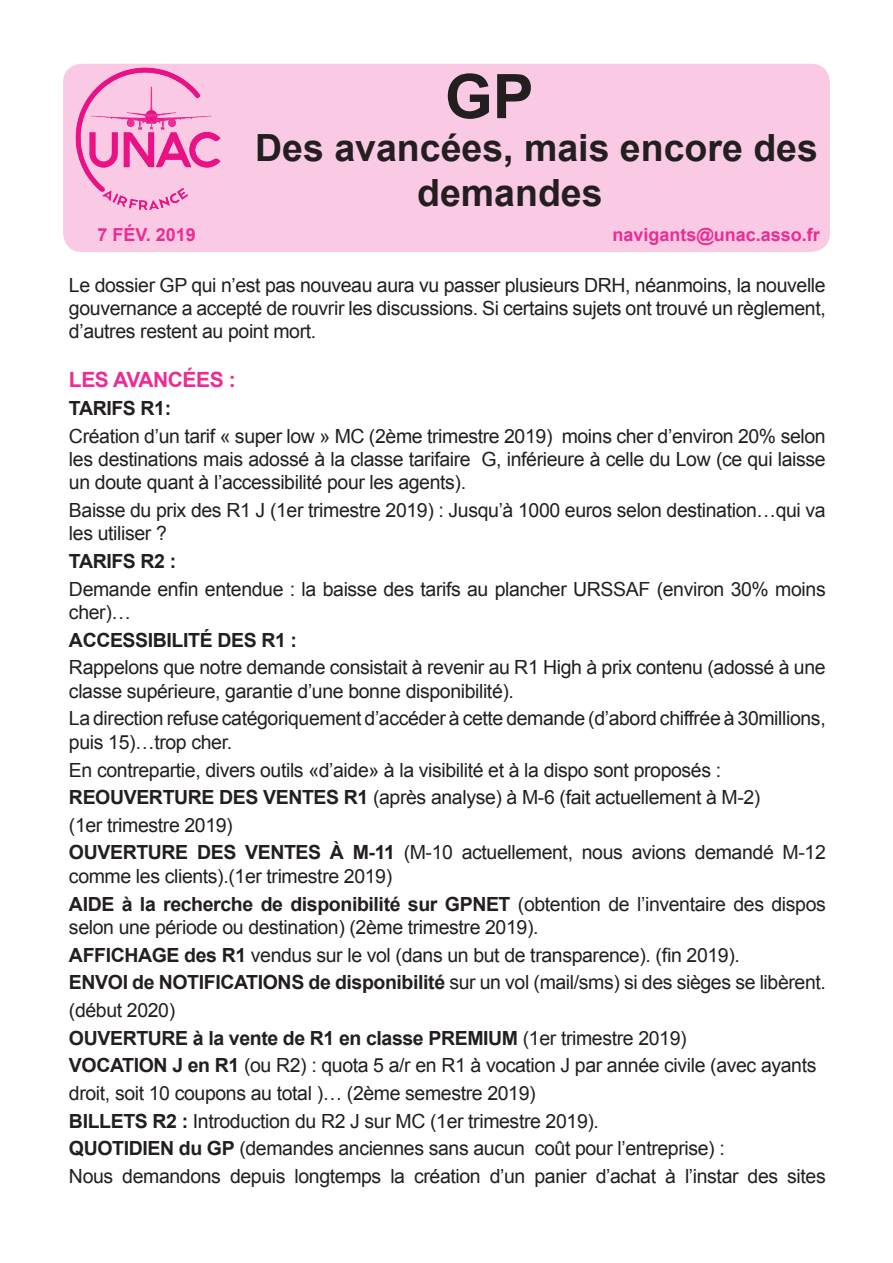
<style>
.page{position:relative;width:893px;height:1263px;background:#fff}
.page>*{position:absolute;margin:0;border:0;box-sizing:border-box;transform-origin:0 0}
.t1{font:700 61.5px "Arial";color:#231f20}
.t2{font:700 37.5px/45px "Arial";color:#231f20}
.t3{font:700 21px "Arial";letter-spacing:-.02em;color:#ed2b94}
.t4{font:19.5px/27.6px "Arial";letter-spacing:-.02em;color:#231f20}
.t5{font:700 19.5px "Arial";letter-spacing:-.02em;color:#231f20}
.t6{font:700 18px "Arial";color:#ed2b94}
.s1{font-weight:700}
</style>
<div class="page">
<div style="left:64px;top:64px;width:765px;height:187px;background:#facae4;border-radius:18px"></div>
<div style="left:63px;top:64px;width:767px;height:188px;border:2px solid #ed2b94;border-radius:18px"></div>
<img style="left:63px;top:63px;width:181px;height:173px">
<h1 class="t1" style="left:445px;top:56px;width:90px">GP</h1>
<h2 class="t2" style="left:417px;top:126px;width:402px;text-indent:-162px">Des avancées, mais encore des demandes</h2>
<p class="t6" style="left:98px;top:222px;width:100px">7 FÉV. 2019</p>
<p class="t6" style="left:612px;top:222px;width:209px">navigants@unac.asso.fr</p>
<p class="t4" style="left:69px;top:273px;width:758px;line-height:23.4px;text-align:justify">Le dossier GP qui n’est pas nouveau aura vu passer plusieurs DRH, néanmoins, la nouvelle gouvernance a accepté de rouvrir les discussions. Si certains sujets ont trouvé un règlement, d’autres restent au point mort.</p>
<p class="t3" style="left:69px;top:366px;width:168px">LES AVANCÉES :</p>
<p class="t5" style="left:69px;top:395px;width:104px">TARIFS R1:</p>
<p class="t4" style="left:69px;top:424px;width:758px;line-height:23.4px;text-align:justify">Création d’un tarif « super low » MC (2ème trimestre 2019) moins cher d’environ 20% selon les destinations mais adossé à la classe tarifaire G, inférieure à celle du Low (ce qui laisse un doute quant à l’accessibilité pour les agents).</p>
<p class="t4" style="left:69px;top:499px;width:758px;line-height:23.4px">Baisse du prix des R1 J (1er trimestre 2019) : Jusqu’à 1000 euros selon destination…qui va les utiliser ?</p>
<p class="t5" style="left:69px;top:548px;width:109px">TARIFS R2 :</p>
<p class="t4" style="left:69px;top:577px;width:758px;line-height:23.4px">Demande enfin entendue : la baisse des tarifs au plancher URSSAF (environ 30% moins cher)…</p>
<p class="t5" style="left:69px;top:627px;width:230px">ACCESSIBILITÉ DES R1 :</p>
<p class="t4" style="left:69px;top:656px;width:758px;line-height:23.4px">Rappelons que notre demande consistait à revenir au R1 High à prix contenu (adossé à une classe supérieure, garantie d’une bonne disponibilité).</p>
<p class="t4" style="left:69px;top:707px;width:758px;line-height:23.4px">La direction refuse catégoriquement d’accéder à cette demande (d’abord chiffrée à 30millions, puis 15)…trop cher.</p>
<p class="t4" style="left:69px;top:756px;width:758px">En contrepartie, divers outils «d’aide» à la visibilité et à la dispo sont proposés :<br><span class="s1">REOUVERTURE DES VENTES R1</span> (après analyse) à M-6 (fait actuellement à M-2)<br>(1er trimestre 2019)<br><span class="s1">OUVERTURE DES VENTES À M-11</span> (M-10 actuellement, nous avions demandé M-12</p>
<p class="t4" style="left:69px;top:862px;width:758px">comme les clients).(1er trimestre 2019)<br><span class="s1">AIDE à la recherche de disponibilité sur GPNET</span> (obtention de l’inventaire des dispos</p>
<p class="t4" style="left:69px;top:913px;width:758px">selon une période ou destination) (2ème trimestre 2019).<br><span class="s1">AFFICHAGE des R1</span> vendus sur le vol (dans un but de transparence). (fin 2019).<br><span class="s1">ENVOI de NOTIFICATIONS de disponibilité</span> sur un vol (mail/sms) si des sièges se libèrent. (début 2020)<br><span class="s1">OUVERTURE à la vente de R1 en classe PREMIUM</span> (1er trimestre 2019)<br><span class="s1">VOCATION J en R1</span> (ou R2) : quota 5 a/r en R1 à vocation J par année civile (avec ayants droit, soit 10 coupons au total )… (2ème semestre 2019)<br><span class="s1">BILLETS R2 :</span> Introduction du R2 J sur MC (1er trimestre 2019).<br><span class="s1">QUOTIDIEN du GP</span> (demandes anciennes sans aucun coût pour l’entreprise) :<br>Nous demandons depuis longtemps la création d’un panier d’achat à l’instar des sites</p>
</div>
